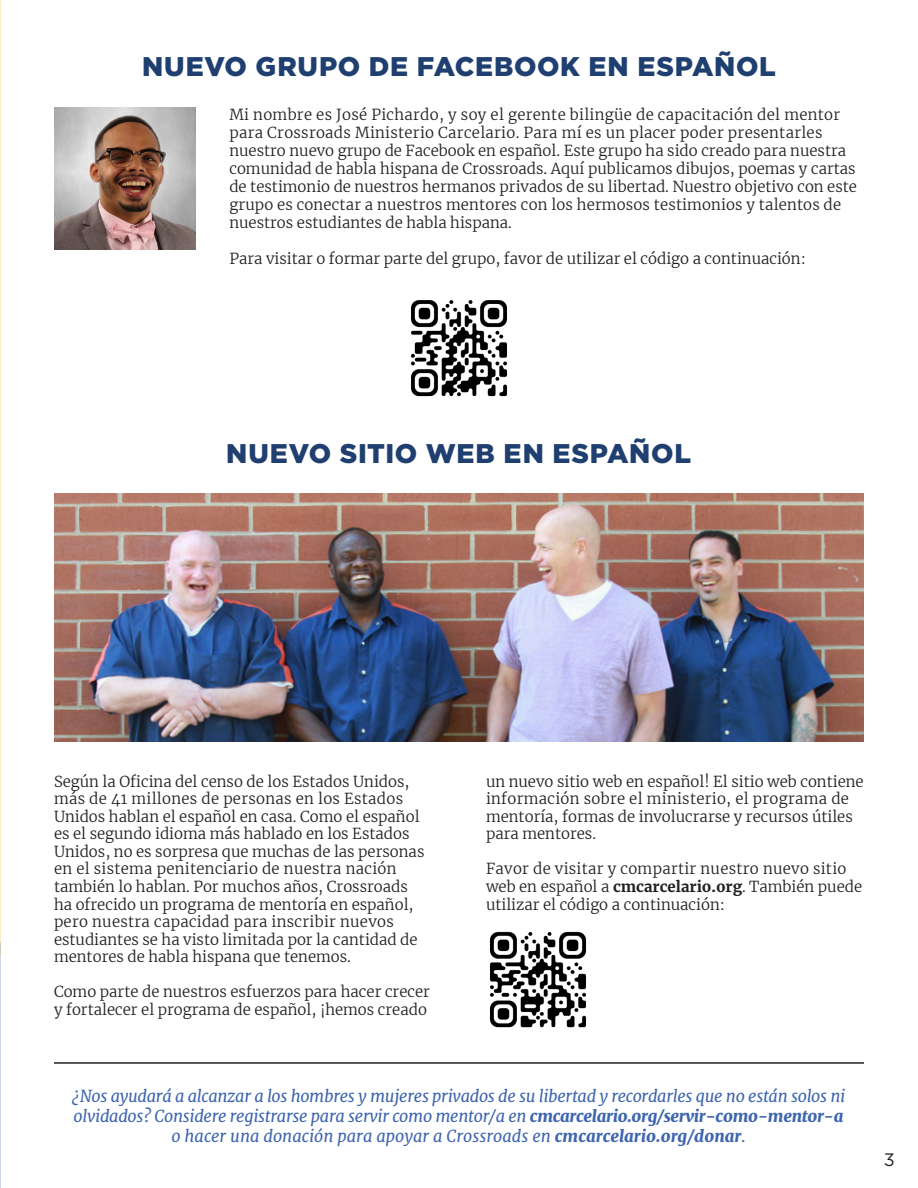
<style>
.page{position:relative;width:918px;height:1188px;background:#fff}
.page>*{position:absolute;margin:0;border:0;box-sizing:border-box;transform-origin:0 0}
.t1{font:900 27px "Gotham";letter-spacing:.025em;color:#1e3f70}
.t2{font:18px "Gotham";color:#231f20}
.t3{font:italic 16.5px/19.8px "Merriweather";letter-spacing:-.02em;color:#3e65ae}
.t4{font:italic 16.5px "Merriweather";color:#3e65ae}
.t5{font:300 15px/17.5px "Merriweather";color:#231f20}
.s1{font-weight:700}
.s2{font-weight:900}
</style>
<div class="page">
<img style="left:54px;top:108px;width:142px;height:142px">
<img style="left:54px;top:494px;width:810px;height:248px">
<img style="left:411px;top:300px;width:96px;height:97px">
<img style="left:490px;top:931px;width:96px;height:97px">
<hr style="left:54px;top:1062px;width:810px;height:2px;background:#231f20">
<p class="t1" style="left:142px;top:47px;width:635px">NUEVO GRUPO DE FACEBOOK EN ESPAÑOL</p>
<p class="t5" style="left:229px;top:105px;width:629px;line-height:18px">Mi nombre es José Pichardo, y soy el gerente bilingüe de capacitación del mentor para Crossroads Ministerio Carcelario. Para mí es un placer poder presentarles nuestro nuevo grupo de Facebook en español. Este grupo ha sido creado para nuestra comunidad de habla hispana de Crossroads. Aquí publicamos dibujos, poemas y cartas de testimonio de nuestros hermanos privados de su libertad. Nuestro objetivo con este grupo es conectar a nuestros mentores con los hermosos testimonios y talentos de nuestros estudiantes de habla hispana.</p>
<p class="t5" style="left:229px;top:249px;width:578px">Para visitar o formar parte del grupo, favor de utilizar el código a continuación:</p>
<p class="t1" style="left:226px;top:434px;width:466px">NUEVO SITIO WEB EN ESPAÑOL</p>
<p class="t5" style="left:54px;top:772px;width:372px">Según la Oficina del censo de los Estados Unidos, más de 41 millones de personas en los Estados Unidos hablan el español en casa. Como el español es el segundo idioma más hablado en los Estados Unidos, no es sorpresa que muchas de las personas en el sistema penitenciario de nuestra nación también lo hablan. Por muchos años, Crossroads ha ofrecido un programa de mentoría en español, pero nuestra capacidad para inscribir nuevos estudiantes se ha visto limitada por la cantidad de mentores de habla hispana que tenemos.</p>
<p class="t5" style="left:54px;top:983px;width:377px">Como parte de nuestros esfuerzos para hacer crecer y fortalecer el programa de español, ¡hemos creado</p>
<p class="t5" style="left:486px;top:772px;width:379px">un nuevo sitio web en español! El sitio web contiene información sobre el ministerio, el programa de mentoría, formas de involucrarse y recursos útiles para mentores.</p>
<p class="t5" style="left:486px;top:860px;width:378px">Favor de visitar y compartir nuestro nuevo sitio web en español a <span class="s1">cmcarcelario.org</span>. También puede utilizar el código a continuación:</p>
<p class="t3" style="left:72px;top:1086px;width:775px">¿Nos ayudará a alcanzar a los hombres y mujeres privados de su libertad y recordarles que no están solos ni olvidados? Considere registrarse para servir como mentor/a en <span class="s2">cmcarcelario.org/servir-como-mentor-a</span></p>
<p class="t4" style="left:171px;top:1125px;width:576px">o hacer una donación para apoyar a Crossroads en <span class="s2">cmcarcelario.org/donar</span>.</p>
<p class="t2" style="left:884px;top:1148px;width:13px">3</p>
</div>
